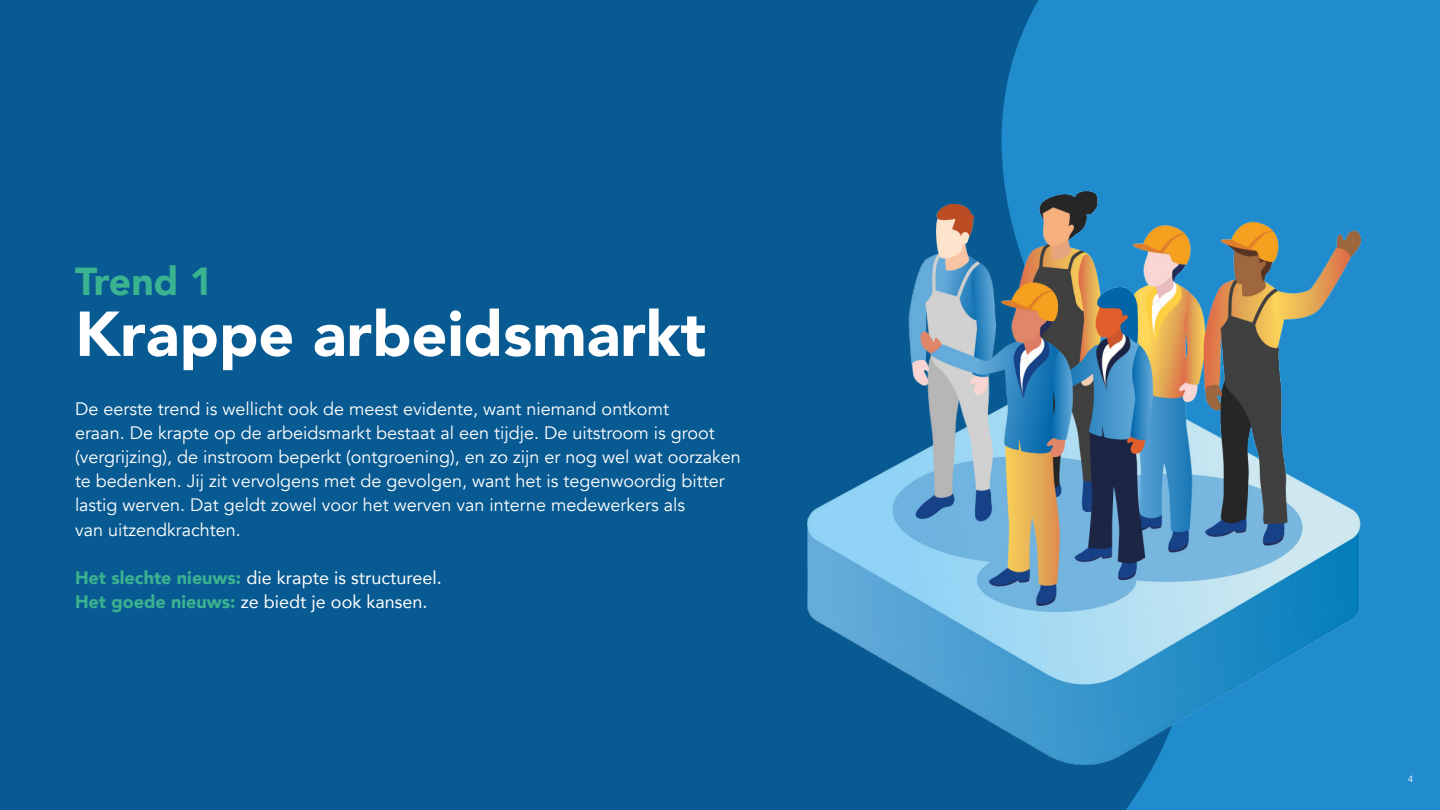
<style>
.page{position:relative;width:1440px;height:810px;background:#fff}
.page>*{position:absolute;margin:0;border:0;box-sizing:border-box;transform-origin:0 0}
.t1{font:900 62.62px "Avenir";color:#fff}
.t2{font:900 39px "Avenir";letter-spacing:-.01em;color:#3bb390}
.t3{font:18px/24.1px "Avenir";color:#fff}
.t4{font:18px/24.1px "Avenir";color:#fff}
.t5{font:9px "Avenir";color:#fff}
.s1{font-weight:900;color:#3bb390}
</style>
<div class="page">
<div style="left:831px;top:0;width:609px;height:810px;background:#218ccd"></div>
<svg style="left:720px;top:0;width:434px;height:810px;fill:#085a92"></svg>
<div style="left:0;top:0;width:720px;height:810px;background:#085a92"></div>
<img style="left:808px;top:191px;width:552px;height:574px">
<h2 class="t2" style="left:75px;top:248px;width:139px">Trend 1</h2>
<h1 class="t1" style="left:75px;top:280px;width:633px">Krappe arbeidsmarkt</h1>
<p class="t3" style="left:75px;top:397px;width:667px">De eerste trend is wellicht ook de meest evidente, want niemand ontkomt<br>eraan. De krapte op de arbeidsmarkt bestaat al een tijdje. De uitstroom is groot (vergrijzing), de instroom beperkt (ontgroening), en zo zijn er nog wel wat oorzaken te bedenken. Jij zit vervolgens met de gevolgen, want het is tegenwoordig bitter lastig werven. Dat geldt zowel voor het werven van interne medewerkers als<br>van uitzendkrachten.</p>
<p class="t4" style="left:75px;top:565px;width:368px"><span class="s1">Het slechte nieuws:</span> die krapte is structureel.<br><span class="s1">Het goede nieuws:</span> ze biedt je ook kansen.</p>
<p class="t5" style="left:1408px;top:773px;width:7px">4</p>
</div>
